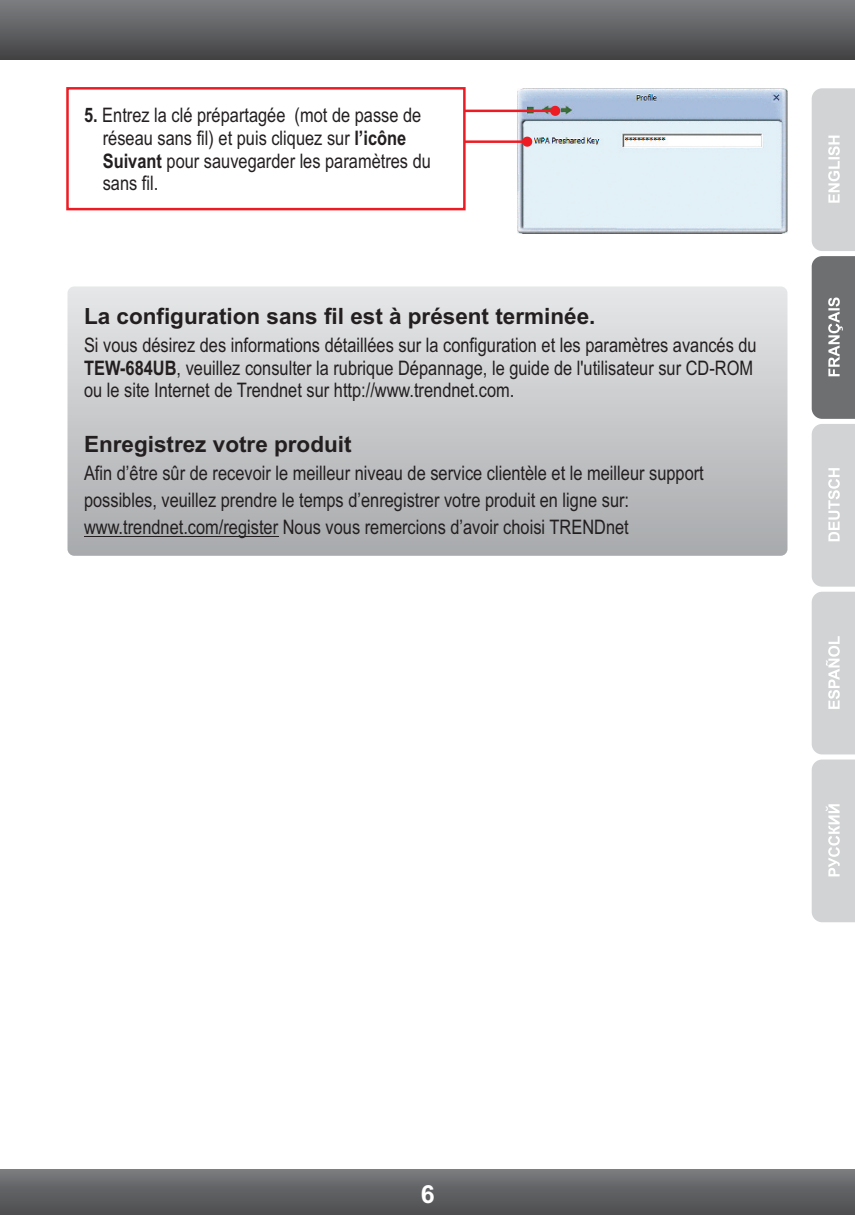
<style>
.page{position:relative;width:855px;height:1215px;background:#fff}
.page>*{position:absolute;margin:0;border:0;box-sizing:border-box;transform-origin:0 0}
.t1{font:700 25px "Arial";color:#fff}
.t2{font:700 22.5px "Arial";color:#231f20}
.t3{font:20px/22.8px "Arial Narrow";color:#231f20}
.s1{font-weight:700}
</style>
<div class="page">
<svg style="left:812px;top:88px;width:43px;height:666px;background:#bdbfc0"></svg>
<svg style="left:812px;top:760px;width:43px;height:162px;background:#d3d5d6"></svg>
<div style="left:0;top:0;width:855px;height:59px;background:linear-gradient(to bottom,#7d7f81,#434345)"></div>
<div style="left:0;top:1170px;width:855px;height:45px;background:linear-gradient(to bottom,#77787b,#4c4c4e)"></div>
<img style="left:518px;top:88px;width:270px;height:146px">
<svg style="left:467px;top:137px;width:65px;height:10px"></svg>
<svg style="left:467px;top:106px;width:93px;height:10px"></svg>
<svg style="left:66px;top:87px;width:401px;height:124px"></svg>
<div style="left:68px;top:286px;width:720px;height:270px;background:linear-gradient(to bottom,#e6e7e8,#a7aaac);border-radius:7px"></div>
<hr style="left:84px;top:536px;width:194px;height:1px;background:#231f20">
<p class="t3" style="left:103px;top:105px;width:330px;text-indent:-19px"><span class="s1">5.</span> Entrez la clé prépartagée (mot de passe de réseau sans fil) et puis cliquez sur <span class="s1">l’icône Suivant</span> pour sauvegarder les paramètres du sans fil.</p>
<p class="t2" style="left:84px;top:308px;width:513px">La configuration sans fil est à présent terminée.</p>
<p class="t3" style="left:84px;top:335px;width:674px">Si vous désirez des informations détaillées sur la configuration et les paramètres avancés du<br><span class="s1">TEW-684UB</span>, veuillez consulter la rubrique Dépannage, le guide de l'utilisateur sur CD-ROM ou le site Internet de Trendnet sur http://www.trendnet.com.</p>
<p class="t2" style="left:84px;top:436px;width:269px">Enregistrez votre produit</p>
<p class="t3" style="left:84px;top:461px;width:621px;line-height:27.2px">Afin d’être sûr de recevoir le meilleur niveau de service clientèle et le meilleur support possibles, veuillez prendre le temps d’enregistrer votre produit en ligne sur: www.trendnet.com/register Nous vous remercions d’avoir choisi TRENDnet</p>
<p class="t1" style="left:421px;top:1185px;width:15px">6</p>
</div>
